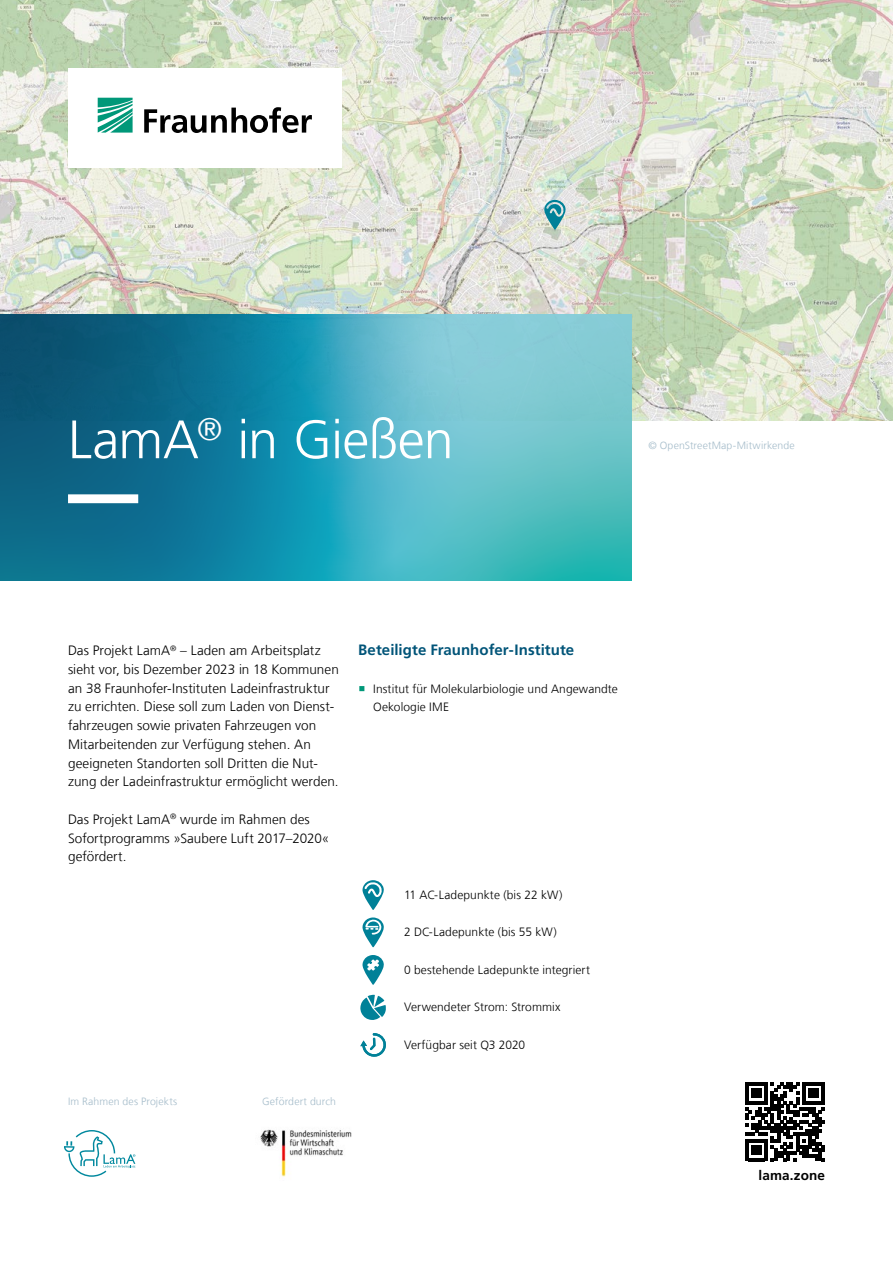
<style>
.page{position:relative;width:893px;height:1263px;background:#fff}
.page>*{position:absolute;margin:0;border:0;box-sizing:border-box;transform-origin:0 0}
.t1{font:300 54px "Frutiger LT Com";letter-spacing:-.02em;color:#fff}
.t2{font:700 15px "Frutiger LT Com";letter-spacing:.005em;color:#005478}
.t3{font:300 13.5px/18.8px "Frutiger LT Com";letter-spacing:.005em;color:#000}
.t4{font:700 13.5px "Frutiger LT Com";letter-spacing:.005em;color:#000}
.t5{font:300 12px/18.8px "Frutiger LT Com";letter-spacing:.01em;color:#000}
.t6{font:300 10.5px "Frutiger LT Com";letter-spacing:.015em;color:#a5bcca}
</style>
<div class="page">
<img style="left:0;top:0;width:893px;height:421px">
<svg style="left:544px;top:200px;width:22px;height:30px"></svg>
<svg style="left:0;top:314px;width:631px;height:266px;background:#3497ad"></svg>
<svg style="left:745px;top:1082px;width:80px;height:79px"></svg>
<svg style="left:68px;top:494px;width:563px;height:9px;background:#50b0c0"></svg>
<svg style="left:359px;top:686px;width:6px;height:5px"></svg>
<svg style="left:362px;top:880px;width:22px;height:30px"></svg>
<svg style="left:362px;top:917px;width:22px;height:30px"></svg>
<svg style="left:362px;top:955px;width:22px;height:30px"></svg>
<svg style="left:360px;top:994px;width:26px;height:26px"></svg>
<svg style="left:360px;top:1033px;width:26px;height:24px"></svg>
<div style="left:68px;top:68px;width:273px;height:99px;background:#fff"></div>
<svg style="left:98px;top:98px;width:35px;height:35px"></svg>
<svg style="left:144px;top:107px;width:168px;height:26px"></svg>
<img style="left:260px;top:1129px;width:92px;height:48px">
<svg style="left:64px;top:1130px;width:71px;height:47px"></svg>
<h1 class="t1" style="left:68px;top:408px;width:387px">LamA<sup>®</sup> in Gießen</h1>
<p class="t6" style="left:648px;top:439px;width:148px">© OpenStreetMap-Mitwirkende</p>
<p class="t3" style="left:68px;top:641px;width:272px">Das Projekt LamA<sup>®</sup> – Laden am Arbeitsplatz sieht vor, bis Dezember 2023 in 18 Kommunen an 38 Fraunhofer-Instituten Ladeinfrastruktur zu errichten. Diese soll zum Laden von Dienst&shy;fahrzeugen sowie privaten Fahrzeugen von Mitarbeitenden zur Verfügung stehen. An geeigneten Standorten soll Dritten die Nut&shy;zung der Ladeinfrastruktur ermöglicht werden.</p>
<p class="t3" style="left:68px;top:810px;width:263px">Das Projekt LamA<sup>®</sup> wurde im Rahmen des<br>Sofortprogramms »Saubere Luft 2017–2020« gefördert.</p>
<p class="t6" style="left:68px;top:1095px;width:111px">Im Rahmen des Projekts</p>
<p class="t6" style="left:262px;top:1095px;width:75px">Gefördert durch</p>
<p class="t2" style="left:358px;top:641px;width:218px">Beteiligte Fraunhofer-Institute</p>
<p class="t5" style="left:373px;top:679px;width:246px">Institut für Molekularbiologie und Angewandte<br>Oekologie IME</p>
<p class="t5" style="left:404px;top:885px;width:160px">11 AC-Ladepunkte (bis 22 kW)</p>
<p class="t5" style="left:404px;top:923px;width:154px">2 DC-Ladepunkte (bis 55 kW)</p>
<p class="t5" style="left:404px;top:960px;width:187px">0 bestehende Ladepunkte integriert</p>
<p class="t5" style="left:404px;top:998px;width:158px">Verwendeter Strom: Strommix</p>
<p class="t5" style="left:404px;top:1035px;width:123px">Verfügbar seit Q3 2020</p>
<p class="t4" style="left:759px;top:1167px;width:68px">lama.zone</p>
</div>
